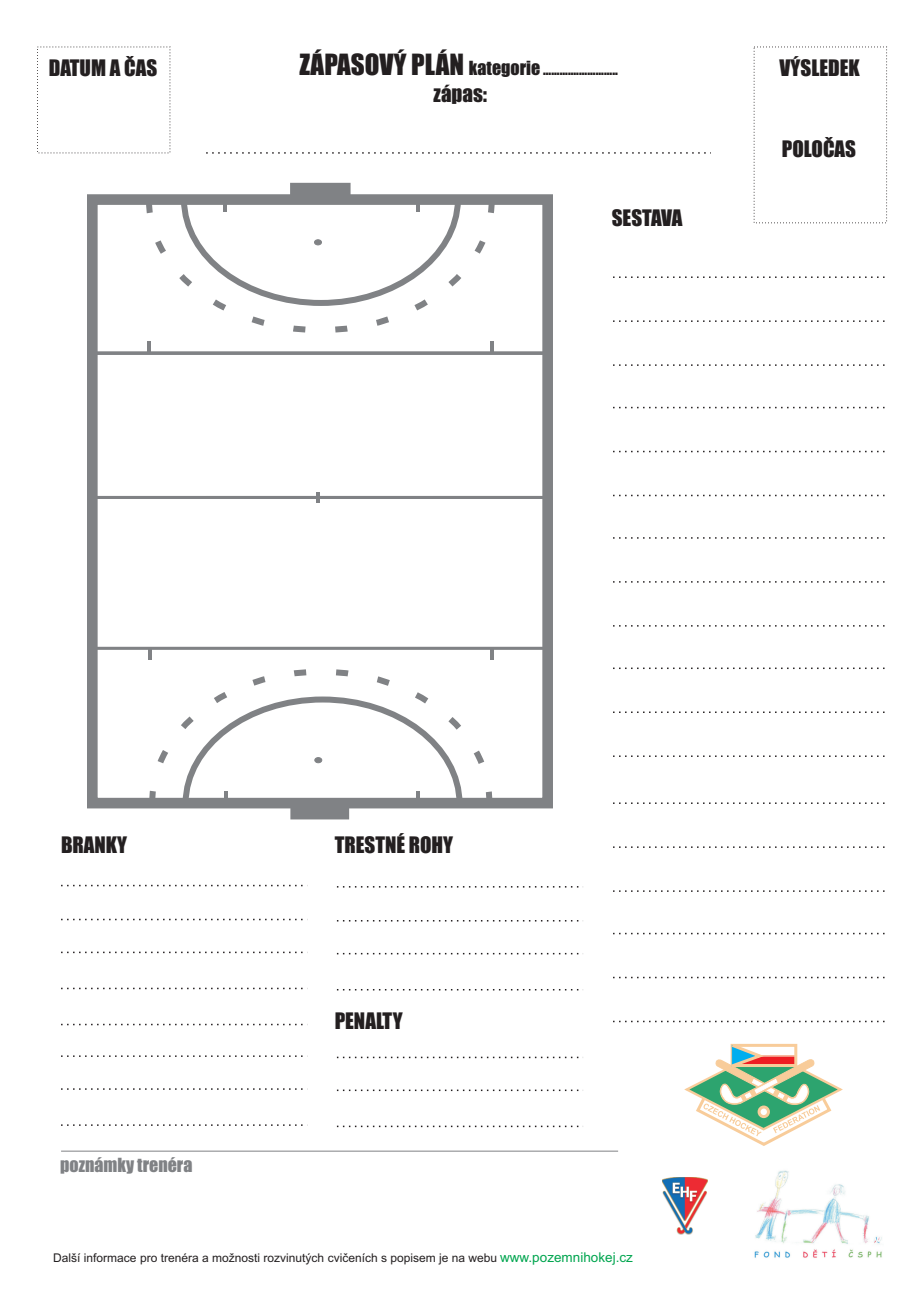
<style>
.page{position:relative;width:921px;height:1290px;background:#fff}
.page>*{position:absolute;margin:0;border:0;box-sizing:border-box;transform-origin:0 0}
.t1{font:21px "Impact";color:#231f20}
.t2{font:18px "Impact";color:#808285}
.t3{font:15px "Impact";color:#231f20}
.t4{font:12px "Arial";color:#231f20}
.s1{font-size:27px}
.s2{font-size:18px}
.s3{font-size:13.5px;color:#00a54f}
</style>
<div class="page">
<div style="left:87px;top:194px;width:466px;height:614px;background:#fff;border:11px solid #808285"></div>
<svg style="left:146px;top:669px;width:349px;height:140px"></svg>
<svg style="left:143px;top:195px;width:355px;height:138px"></svg>
<svg style="left:178px;top:183px;width:286px;height:126px"></svg>
<svg style="left:180px;top:694px;width:286px;height:125px"></svg>
<svg style="left:147px;top:198px;width:4px;height:8px"></svg>
<div style="left:293px;top:185px;width:54px;height:14px;background:#808285"></div>
<svg style="left:487px;top:796px;width:4px;height:7px"></svg>
<hr style="left:95px;top:354px;width:453px;height:1px;background:#808285">
<hr style="left:94px;top:351px;width:454px;height:3px;background:#808285">
<hr style="left:94px;top:496px;width:452px;height:3px;background:#808285">
<hr style="left:92px;top:647px;width:456px;height:3px;background:#808285">
<div style="left:314px;top:240px;width:8px;height:5px;background:#808285;border:1px solid #808285;border-radius:50%"></div>
<hr style="left:316px;top:492px;width:4px;height:11px;background:#808285">
<div style="left:315px;top:757px;width:7px;height:6px;background:#808285;border:1px solid #808285;border-radius:50%"></div>
<svg style="left:148px;top:341px;width:3px;height:10px"></svg>
<hr style="left:490px;top:341px;width:4px;height:10px;background:#808285">
<hr style="left:490px;top:650px;width:4px;height:10px;background:#808285">
<svg style="left:148px;top:650px;width:3px;height:10px"></svg>
<svg style="left:684px;top:1043px;width:159px;height:103px"></svg>
<svg style="left:206px;top:152px;width:505px;height:2px"></svg>
<svg style="left:613px;top:276px;width:272px;height:2px"></svg>
<svg style="left:613px;top:320px;width:272px;height:2px"></svg>
<svg style="left:613px;top:364px;width:272px;height:2px"></svg>
<svg style="left:613px;top:407px;width:272px;height:1px"></svg>
<svg style="left:613px;top:451px;width:272px;height:1px"></svg>
<svg style="left:613px;top:495px;width:272px;height:1px"></svg>
<svg style="left:613px;top:537px;width:272px;height:2px"></svg>
<svg style="left:613px;top:581px;width:272px;height:2px"></svg>
<svg style="left:613px;top:625px;width:272px;height:2px"></svg>
<svg style="left:613px;top:668px;width:272px;height:1px"></svg>
<svg style="left:613px;top:712px;width:272px;height:1px"></svg>
<svg style="left:613px;top:755px;width:272px;height:2px"></svg>
<svg style="left:613px;top:802px;width:272px;height:2px"></svg>
<svg style="left:613px;top:846px;width:272px;height:2px"></svg>
<svg style="left:613px;top:890px;width:272px;height:2px"></svg>
<svg style="left:613px;top:933px;width:272px;height:1px"></svg>
<svg style="left:613px;top:977px;width:272px;height:1px"></svg>
<svg style="left:613px;top:1021px;width:272px;height:1px"></svg>
<svg style="left:61px;top:885px;width:242px;height:1px"></svg>
<svg style="left:61px;top:919px;width:242px;height:1px"></svg>
<svg style="left:61px;top:952px;width:242px;height:1px"></svg>
<svg style="left:61px;top:988px;width:242px;height:1px"></svg>
<svg style="left:61px;top:1024px;width:242px;height:1px"></svg>
<svg style="left:61px;top:1055px;width:242px;height:2px"></svg>
<svg style="left:61px;top:1088px;width:242px;height:2px"></svg>
<svg style="left:61px;top:1124px;width:242px;height:2px"></svg>
<svg style="left:337px;top:886px;width:246px;height:2px"></svg>
<svg style="left:337px;top:920px;width:246px;height:2px"></svg>
<svg style="left:337px;top:953px;width:246px;height:1px"></svg>
<svg style="left:337px;top:989px;width:246px;height:1px"></svg>
<svg style="left:337px;top:1057px;width:246px;height:1px"></svg>
<svg style="left:337px;top:1090px;width:246px;height:1px"></svg>
<svg style="left:337px;top:1126px;width:246px;height:1px"></svg>
<hr style="left:61px;top:1151px;width:557px;height:1px;background:#808285">
<img style="left:754px;top:1170px;width:128px;height:88px">
<img style="left:663px;top:1178px;width:45px;height:56px">
<p class="t3" style="left:299px;top:63px;width:320px"><span class="s1">ZÁPASOVÝ PLÁN</span> <span class="s2">kategorie</span> ...........................</p>
<h1 class="t1" style="left:434px;top:85px;width:55px">zápas:</h1>
<h1 class="t1" style="left:49px;top:60px;width:110px">DATUM A ÈAS</h1>
<h1 class="t1" style="left:780px;top:60px;width:82px">VÝSLEDEK</h1>
<h1 class="t1" style="left:612px;top:210px;width:72px">SESTAVA</h1>
<h1 class="t1" style="left:782px;top:140px;width:76px">POLOÈAS</h1>
<h1 class="t1" style="left:61px;top:836px;width:68px">BRANKY</h1>
<h1 class="t1" style="left:335px;top:836px;width:120px">TRESTNÉ ROHY</h1>
<h2 class="t2" style="left:60px;top:1158px;width:134px">poznámky trenéra</h2>
<h1 class="t1" style="left:335px;top:1012px;width:69px">PENALTY</h1>
<p class="t4" style="left:53px;top:1254px;width:581px">Další informace pro trenéra a možnosti rozvinutých cvièeních s popisem je na webu <span class="s3">www.pozemnihokej.cz</span></p>
</div>
